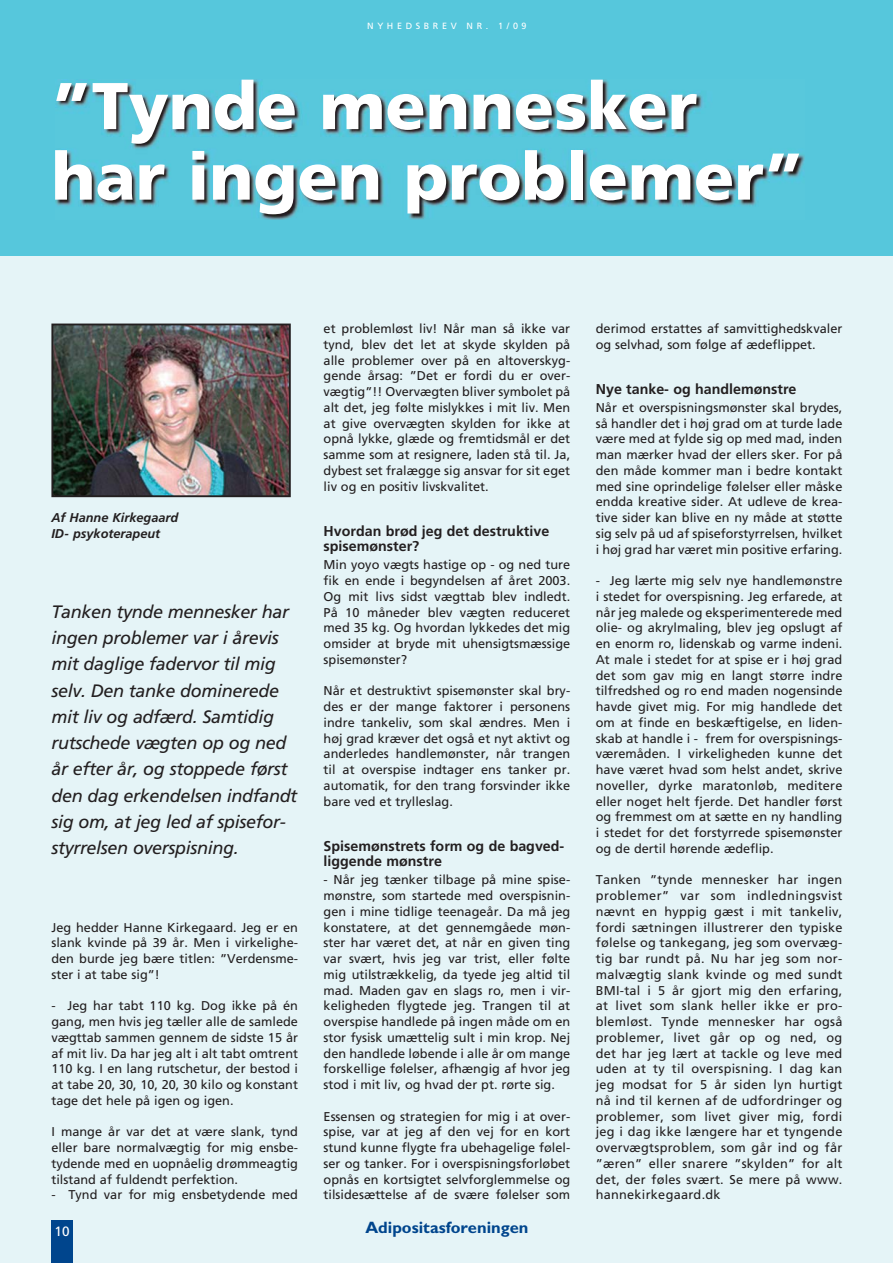
<style>
.page{position:relative;width:893px;height:1263px;background:#e5f4f7}
.page>*{position:absolute;margin:0;border:0;box-sizing:border-box;transform-origin:0 0}
.t1{font:900 66px/70.5px "Frutiger";color:#fff}
.t2{font:italic 18px/26.2px "Frutiger";letter-spacing:-.02em;color:#231f20}
.t3{font:700 16.5px "Gill Sans";color:#00458d}
.t4{font:700 14.25px/15.8px "Frutiger";color:#231f20}
.t5{font:13.5px "Frutiger";color:#fff}
.t6{font:12.75px/15.8px "Frutiger";color:#231f20;text-align:justify}
.t7{font:italic 700 12.75px/15.8px "Frutiger";color:#231f20}
.t8{font:9px "Frutiger";letter-spacing:.4em;color:#fff}
</style>
<div class="page">
<div style="left:0;top:0;width:893px;height:256px;background:#56c7dc"></div>
<div style="left:51px;top:1221px;width:22px;height:42px;background:#00458d"></div>
<img style="left:55px;top:80px;width:750px;height:140px">
<img style="left:54px;top:327px;width:234px;height:167px">
<div style="left:51px;top:324px;width:240px;height:173px;border:2px solid #231f20"></div>
<p class="t8" style="left:367px;top:22px;width:161px">NYHEDSBREV NR. 1/09</p>
<h1 class="t1" style="left:51px;top:76px;width:754px">”Tynde mennesker har ingen problemer”</h1>
<p class="t7" style="left:51px;top:511px;width:128px">Af Hanne Kirkegaard<br>ID- psykoterapeut</p>
<p class="t2" style="left:51px;top:600px;width:247px">Tanken tynde mennesker har ingen problemer var i årevis mit daglige fadervor til mig selv. Den tanke dominerede mit liv og adfærd. Samtidig rutschede vægten op og ned år efter år, og stoppede først den dag erkendelsen indfandt sig om, at jeg led af spisefor&shy;styrrelsen overspisning.</p>
<p class="t6" style="left:51px;top:920px;width:248px">Jeg hedder Hanne Kirkegaard. Jeg er en slank kvinde på 39 år. Men i virkelighe&shy;den burde jeg bære titlen: ”Verdensme&shy;ster i at tabe sig”!</p>
<p class="t6" style="left:51px;top:999px;width:248px">- Jeg har tabt 110 kg. Dog ikke på én gang, men hvis jeg tæller alle de samlede vægttab sammen gennem de sidste 15 år af mit liv. Da har jeg alt i alt tabt omtrent 110 kg. I en lang rutschetur, der bestod i at tabe 20, 30, 10, 20, 30 kilo og konstant tage det hele på igen og igen.</p>
<p class="t6" style="left:51px;top:1125px;width:248px">I mange år var det at være slank, tynd eller bare normalvægtig for mig ensbe&shy;tydende med en uopnåelig drømmeagtig tilstand af fuldendt perfektion.</p>
<p class="t6" style="left:51px;top:1188px;width:248px">- Tynd var for mig ensbetydende med</p>
<p class="t5" style="left:55px;top:1226px;width:17px">10</p>
<p class="t6" style="left:324px;top:322px;width:248px">et problemløst liv! Når man så ikke var tynd, blev det let at skyde skylden på alle problemer over på en altoverskyg&shy;gende årsag: ”Det er fordi du er over&shy;vægtig”!! Overvægten bliver symbolet på alt det, jeg følte mislykkes i mit liv. Men at give overvægten skylden for ikke at opnå lykke, glæde og fremtidsmål er det samme som at resignere, laden stå til. Ja, dybest set fralægge sig ansvar for sit eget liv og en positiv livskvalitet.</p>
<p class="t4" style="left:324px;top:524px;width:227px">Hvordan brød jeg det destruktive spisemønster?</p>
<p class="t6" style="left:324px;top:558px;width:248px">Min yoyo vægts hastige op - og ned ture fik en ende i begyndelsen af året 2003.<br>Og mit livs sidst vægttab blev indledt.<br>På 10 måneder blev vægten reduceret med 35 kg. Og hvordan lykkedes det mig omsider at bryde mit uhensigtsmæssige spisemønster?</p>
<p class="t6" style="left:324px;top:684px;width:248px">Når et destruktivt spisemønster skal bry&shy;des er der mange faktorer i personens indre tankeliv, som skal ændres. Men i høj grad kræver det også et nyt aktivt og anderledes handlemønster, når trangen til at overspise indtager ens tanker pr. automatik, for den trang forsvinder ikke bare ved et trylleslag.</p>
<p class="t4" style="left:324px;top:839px;width:242px">Spisemønstrets form og de bagved&shy;liggende mønstre</p>
<p class="t6" style="left:324px;top:873px;width:248px">- Når jeg tænker tilbage på mine spise&shy;mønstre, som startede med overspisnin&shy;gen i mine tidlige teenageår. Da må jeg konstatere, at det gennemgåede møn&shy;ster har været det, at når en given ting var svært, hvis jeg var trist, eller følte mig utilstrækkelig, da tyede jeg altid til mad. Maden gav en slags ro, men i vir&shy;keligheden flygtede jeg. Trangen til at overspise handlede på ingen måde om en stor fysisk umættelig sult i min krop. Nej den handlede løbende i alle år om mange forskellige følelser, afhængig af hvor jeg stod i mit liv, og hvad der pt. rørte sig.</p>
<p class="t6" style="left:324px;top:1109px;width:248px">Essensen og strategien for mig i at over&shy;spise, var at jeg af den vej for en kort stund kunne flygte fra ubehagelige følel&shy;ser og tanker. For i overspisningsforløbet opnås en kortsigtet selvforglemmelse og tilsidesættelse af de svære følelser som</p>
<p class="t3" style="left:365px;top:1222px;width:165px">Adipositasforeningen</p>
<p class="t6" style="left:596px;top:322px;width:248px">derimod erstattes af samvittighedskvaler og selvhad, som følge af ædeflippet.</p>
<p class="t4" style="left:596px;top:382px;width:202px">Nye tanke- og handlemønstre</p>
<p class="t6" style="left:596px;top:401px;width:248px">Når et overspisningsmønster skal brydes, så handler det i høj grad om at turde lade være med at fylde sig op med mad, inden man mærker hvad der ellers sker. For på den måde kommer man i bedre kontakt med sine oprindelige følelser eller måske endda kreative sider. At udleve de krea&shy;tive sider kan blive en ny måde at støtte sig selv på ud af spiseforstyrrelsen, hvilket i høj grad har været min positive erfaring.</p>
<p class="t6" style="left:596px;top:574px;width:248px">- Jeg lærte mig selv nye handlemønstre i stedet for overspisning. Jeg erfarede, at når jeg malede og eksperimenterede med olie- og akrylmaling, blev jeg opslugt af en enorm ro, lidenskab og varme indeni.<br>At male i stedet for at spise er i høj grad det som gav mig en langt større indre tilfredshed og ro end maden nogensinde havde givet mig. For mig handlede det om at finde en beskæftigelse, en liden&shy;skab at handle i - frem for overspisnings&shy;væremåden. I virkeligheden kunne det have været hvad som helst andet, skrive noveller, dyrke maratonløb, meditere eller noget helt fjerde. Det handler først og fremmest om at sætte en ny handling i stedet for det forstyrrede spisemønster og de dertil hørende ædeflip.</p>
<p class="t6" style="left:596px;top:873px;width:248px">Tanken ”tynde mennesker har ingen problemer” var som indledningsvist nævnt en hyppig gæst i mit tankeliv, fordi sætningen illustrerer den typiske følelse og tankegang, jeg som overvæg&shy;tig bar rundt på. Nu har jeg som nor&shy;malvægtig slank kvinde og med sundt BMI-tal i 5 år gjort mig den erfaring, at livet som slank heller ikke er pro&shy;blemløst. Tynde mennesker har også problemer, livet går op og ned, og det har jeg lært at tackle og leve med uden at ty til overspisning. I dag kan jeg modsat for 5 år siden lyn hurtigt nå ind til kernen af de udfordringer og problemer, som livet giver mig, fordi jeg i dag ikke længere har et tyngende overvægtsproblem, som går ind og får ”æren” eller snarere ”skylden” for alt det, der føles svært. Se mere på www. hannekirkegaard.dk</p>
</div>
